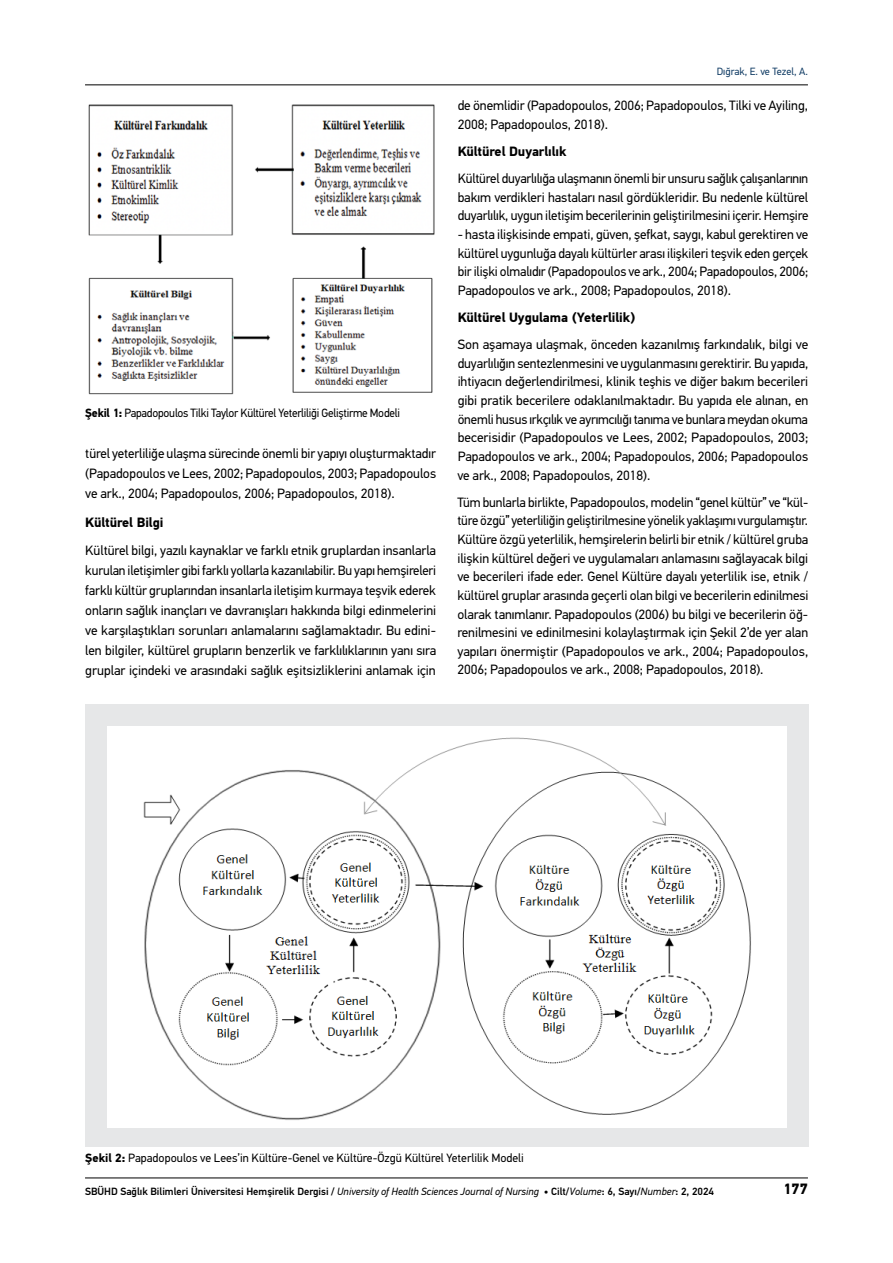
<style>
.page{position:relative;width:893px;height:1263px;background:#fff}
.page>*{position:absolute;margin:0;border:0;box-sizing:border-box;transform-origin:0 0}
.t1{font:700 15px "PF Din Text Pro";color:#000}
.t2{font:13.5px/18.6px "PF Din Text Pro";letter-spacing:-.005em;color:#000;text-align:justify}
.t3{font:700 13.5px "PF Din Text Pro";letter-spacing:-.005em;color:#000}
.t4{font:12px "PF Din Text Pro";color:#000}
.t5{font:12px "PF Din Text Pro";letter-spacing:-.02em;color:#000;scale:.96 1}
.t6{font:500 10.5px "PF Din Text Pro";color:#000}
.t7{font:10.5px "PF Din Text Pro";color:#123d65}
.s1{font-weight:700}
.s2{font-weight:400;font-style:italic}
</style>
<div class="page">
<hr style="left:85px;top:85px;width:723px;height:1px;background:#000">
<hr style="left:85px;top:1178px;width:723px;height:1px;background:#000">
<img style="left:88px;top:104px;width:347px;height:291px">
<svg style="left:85px;top:705px;width:723px;height:442px;background:#e9e9ea"></svg>
<img style="left:108px;top:727px;width:679px;height:400px">
<p class="t5" style="left:85px;top:406px;width:329px"><span class="s1">Şekil 1:</span> Papadopoulos Tilki Taylor Kültürel Yeterliliği Geliştirme Modeli</p>
<p class="t2" style="left:85px;top:444px;width:352px;line-height:20px">türel yeterliliğe ulaşma sürecinde önemli bir yapıyı oluşturmaktadır (Papadopoulos ve Lees, 2002; Papadopoulos, 2003; Papadopoulos ve ark., 2004; Papadopoulos, 2006; Papadopoulos, 2018).</p>
<p class="t3" style="left:85px;top:514px;width:80px">Kültürel Bilgi</p>
<p class="t2" style="left:85px;top:540px;width:352px;line-height:20px">Kültürel bilgi, yazılı kaynaklar ve farklı etnik gruplardan insanlarla kurulan iletişimler gibi farklı yollarla kazanılabilir. Bu yapı hemşireleri farklı kültür gruplarından insanlarla iletişim kurmaya teşvik ederek onların sağlık inançları ve davranışları hakkında bilgi edinmelerini ve karşılaştıkları sorunları anlamalarını sağlamaktadır. Bu edini&shy;len bilgiler, kültürel grupların benzerlik ve farklılıklarının yanı sıra gruplar içindeki ve arasındaki sağlık eşitsizliklerini anlamak için</p>
<p class="t7" style="left:717px;top:65px;width:93px">Dığrak, E. ve Tezel, A.</p>
<p class="t2" style="left:458px;top:96px;width:352px">de önemlidir (Papadopoulos, 2006; Papadopoulos, Tilki ve Ayiling,<br>2008; Papadopoulos, 2018).</p>
<p class="t3" style="left:458px;top:143px;width:110px">Kültürel Duyarlılık</p>
<p class="t2" style="left:458px;top:169px;width:352px">Kültürel duyarlılığa ulaşmanın önemli bir unsuru sağlık çalışanlarının bakım verdikleri hastaları nasıl gördükleridir. Bu nedenle kültürel duyarlılık, uygun iletişim becerilerinin geliştirilmesini içerir. Hemşire</p>
<p class="t2" style="left:458px;top:225px;width:352px">- hasta ilişkisinde empati, güven, şefkat, saygı, kabul gerektiren ve kültürel uygunluğa dayalı kültürler arası ilişkileri teşvik eden gerçek bir ilişki olmalıdır (Papadopoulos ve ark., 2004; Papadopoulos, 2006; Papadopoulos ve ark., 2008; Papadopoulos, 2018).</p>
<p class="t3" style="left:458px;top:309px;width:179px">Kültürel Uygulama (Yeterlilik)</p>
<p class="t2" style="left:457px;top:335px;width:353px">Son aşamaya ulaşmak, önceden kazanılmış farkındalık, bilgi ve duyarlılığın sentezlenmesini ve uygulanmasını gerektirir. Bu yapıda, ihtiyacın değerlendirilmesi, klinik teşhis ve diğer bakım becerileri gibi pratik becerilere odaklanılmaktadır. Bu yapıda ele alınan, en önemli husus ırkçılık ve ayrımcılığı tanıma ve bunlara meydan okuma becerisidir (Papadopoulos ve Lees, 2002; Papadopoulos, 2003; Papadopoulos ve ark., 2004; Papadopoulos, 2006; Papadopoulos ve ark., 2008; Papadopoulos, 2018).</p>
<p class="t2" style="left:457px;top:493px;width:353px">Tüm bunlarla birlikte, Papadopoulos, modelin “genel kültür” ve “kül&shy;türe özgü” yeterliliğin geliştirilmesine yönelik yaklaşımı vurgulamıştır.<br>Kültüre özgü yeterlilik, hemşirelerin belirli bir etnik / kültürel gruba ilişkin kültürel değeri ve uygulamaları anlamasını sağlayacak bilgi ve becerileri ifade eder. Genel Kültüre dayalı yeterlilik ise, etnik / kültürel gruplar arasında geçerli olan bilgi ve becerilerin edinilmesi olarak tanımlanır. Papadopoulos (2006) bu bilgi ve becerilerin öğ&shy;renilmesini ve edinilmesini kolaylaştırmak için Şekil 2’de yer alan yapıları önermiştir (Papadopoulos ve ark., 2004; Papadopoulos, 2006; Papadopoulos ve ark., 2008; Papadopoulos, 2018).</p>
<p class="t4" style="left:85px;top:1151px;width:440px"><span class="s1">Şekil 2:</span> Papadopoulos ve Lees’in Kültüre-Genel ve Kültüre-Özgü Kültürel Yeterlilik Modeli</p>
<p class="t6" style="left:85px;top:1184px;width:631px">SBÜHD Sağlık Bilimleri Üniversitesi Hemşirelik Dergisi / <span class="s2">University of Health Sciences Journal of Nursing</span> • Cilt/<span class="s2">Volume</span>: 6, Sayı/<span class="s2">Number</span>: 2, 2024</p>
<p class="t1" style="left:783px;top:1179px;width:26px">177</p>
</div>
